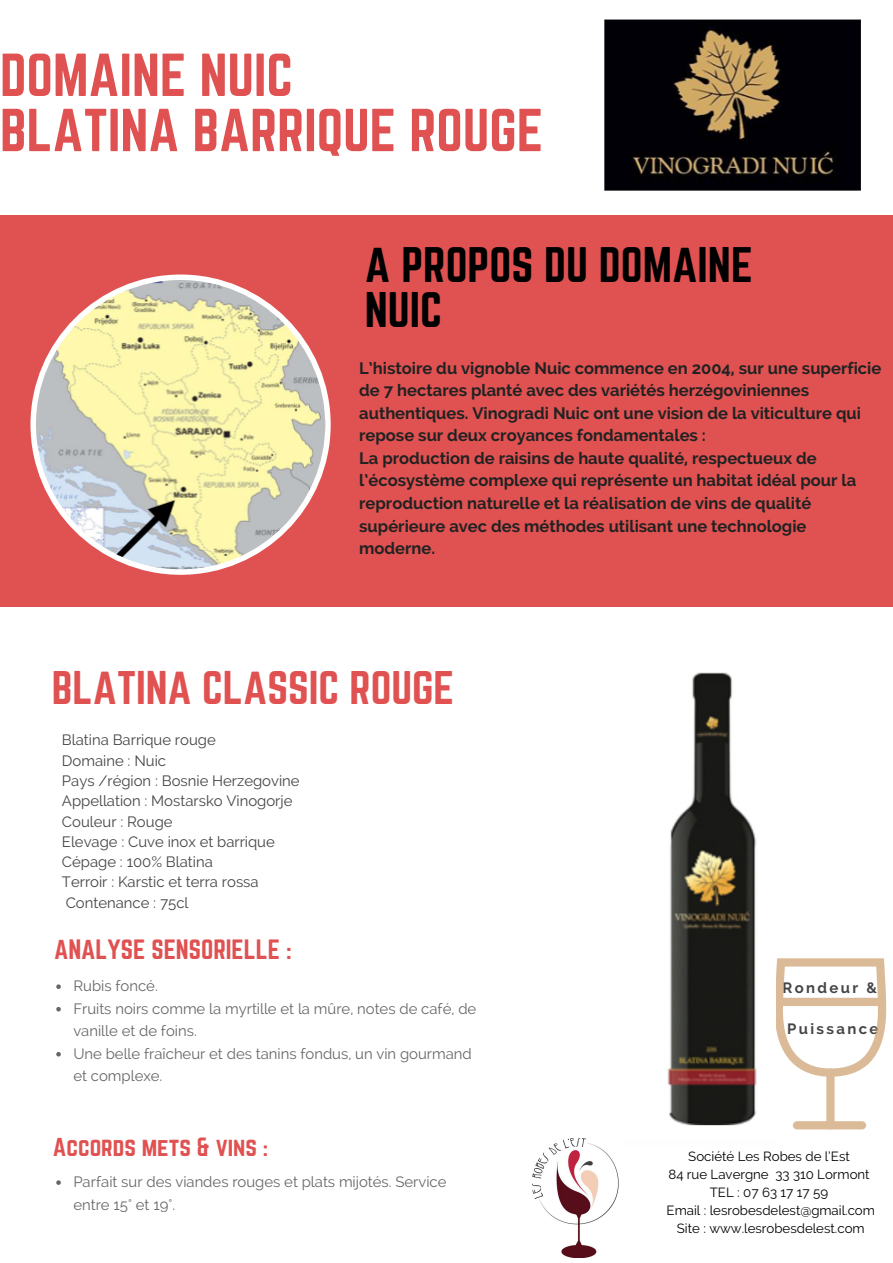
<style>
.page{position:relative;width:893px;height:1263px;background:#fff}
.page>*{position:absolute;margin:0;border:0;box-sizing:border-box;transform-origin:0 0}
.t1{font:52.95px/55.2px "Norwester";color:#e05151}
.t2{font:43.8px/45px "Norwester";color:#000}
.t3{font:41.4px "Norwester";color:#e05151}
.t4{font:24.45px "Norwester";color:#e05151}
.t5{font:23.25px "Norwester";color:#e05151}
.t6{font:700 16.5px/22.5px "Raleway";color:#222}
.t7{font:14.85px/22.5px "Raleway";color:#000}
.t8{font:14.85px/20.2px "Raleway";color:#454545}
.t9{font:700 14.85px "Raleway";letter-spacing:.16em;color:#454545}
.t10{font:13.2px/18px "Raleway";color:#000;text-align:center}
</style>
<div class="page">
<div style="left:0;top:215px;width:893px;height:392px;background:#e05151"></div>
<svg style="left:30px;top:274px;width:301px;height:301px"></svg>
<svg style="left:56px;top:984px;width:5px;height:5px"></svg>
<svg style="left:56px;top:1007px;width:5px;height:4px"></svg>
<svg style="left:56px;top:1052px;width:5px;height:4px"></svg>
<svg style="left:56px;top:1180px;width:5px;height:5px"></svg>
<img style="left:533px;top:1138px;width:85px;height:120px">
<div style="left:826px;top:1068px;width:9px;height:61px;background:#dbbb97;border-radius:4px"></div>
<div style="left:793px;top:1121px;width:73px;height:8px;background:#dbbb97;border-radius:4px"></div>
<svg style="left:776px;top:958px;width:110px;height:119px"></svg>
<div style="left:775px;top:998px;width:111px;height:8px;background:#dbbb97;border-radius:4px"></div>
<img style="left:604px;top:19px;width:257px;height:172px">
<img style="left:667px;top:672px;width:109px;height:454px">
<h1 class="t1" style="left:0;top:50px;width:545px">DOMAINE NUIC<br>BLATINA BARRIQUE ROUGE</h1>
<h2 class="t2" style="left:365px;top:245px;width:390px">A PROPOS DU DOMAINE<br>NUIC</h2>
<p class="t6" style="left:359px;top:357px;width:524px">L’histoire du vignoble Nuic commence en 2004, sur une superficie de 7 hectares planté avec des variétés herzégoviniennes authentiques. Vinogradi Nuic ont une vision de la viticulture qui repose sur deux croyances fondamentales :<br>La production de raisins de haute qualité, respectueux de l’écosystème complexe qui représente un habitat idéal pour la reproduction naturelle et la réalisation de vins de qualité supérieure avec des méthodes utilisant une technologie moderne.</p>
<h3 class="t3" style="left:52px;top:668px;width:404px">BLATINA CLASSIC ROUGE</h3>
<p class="t8" style="left:62px;top:730px;width:239px">Blatina Barrique rouge<br>Domaine : Nuic<br>Pays /région : Bosnie Herzegovine<br>Appellation : Mostarsko Vinogorje<br>Couleur : Rouge<br>Elevage : Cuve inox et barrique<br>Cépage : 100% Blatina<br>Terroir : Karstic et terra rossa<br>Contenance : 75cl</p>
<h3 class="t4" style="left:54px;top:938px;width:239px">ANALYSE SENSORIELLE :</h3>
<p class="t7" style="left:73px;top:975px;width:404px">Rubis foncé.<br>Fruits noirs comme la myrtille et la mûre, notes de café, de vanille et de foins.<br>Une belle fraîcheur et des tanins fondus, un vin gourmand et complexe.</p>
<h3 class="t5" style="left:53px;top:1136px;width:217px">Accords mets &amp; vins :</h3>
<p class="t7" style="left:73px;top:1170px;width:375px">Parfait sur des viandes rouges et plats mijotés. Service entre 15° et 19°.</p>
<p class="t9" style="left:782px;top:979px;width:96px">Rondeur &amp;</p>
<p class="t9" style="left:787px;top:1020px;width:93px">Puissance</p>
<p class="t10" style="left:667px;top:1147px;width:210px">Société Les Robes de l’Est<br>84 rue Lavergne 33 310 Lormont<br>TEL : 07 63 17 17 59<br>Email : lesrobesdelest@gmail.com<br>Site : www.lesrobesdelest.com</p>
</div>
